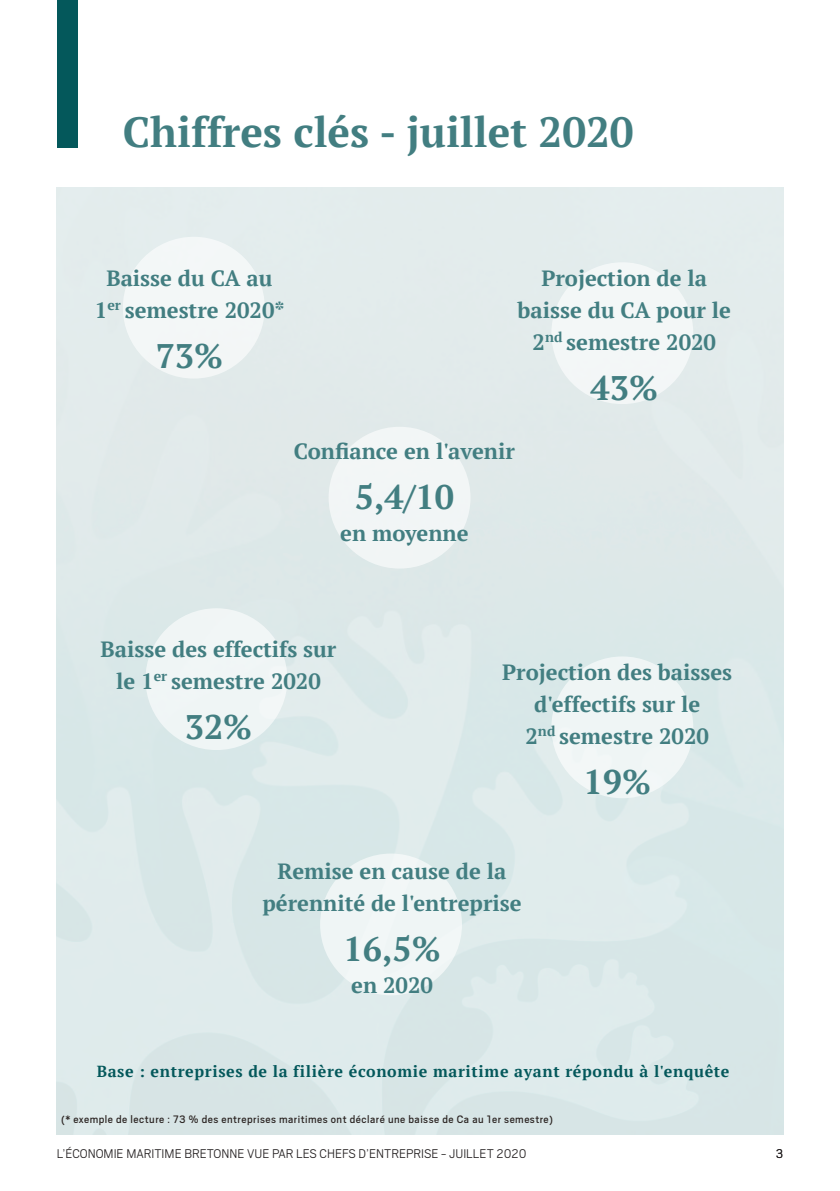
<style>
.page{position:relative;width:840px;height:1191px;background:#fff}
.page>*{position:absolute;margin:0;border:0;box-sizing:border-box;transform-origin:0 0}
.t1{font:700 42px "PT Serif";color:#427e81}
.t2{font:700 34px "PT Serif";color:#427e81}
.t3{font:700 22px/32px "PT Serif";color:#427e81;text-align:center}
.t4{font:700 16px "PT Serif";letter-spacing:.04em;color:#04585b}
.t5{font:300 14px "Scout";color:#231f20}
.t6{font:12px "Scout";letter-spacing:.04em;color:#2a2321}
</style>
<div class="page">
<div style="left:57px;top:0;width:20px;height:147px;background:#04585b"></div>
<div style="left:551px;top:262px;width:142px;height:142px;background:#f3f7f7;border-radius:50%"></div>
<div style="left:145px;top:608px;width:142px;height:142px;background:#f0f5f5;border-radius:50%"></div>
<div style="left:328px;top:427px;width:142px;height:141px;background:#f2f5f6;border-radius:50%"></div>
<div style="left:551px;top:656px;width:142px;height:142px;background:#eff5f5;border-radius:50%"></div>
<div style="left:320px;top:853px;width:141px;height:142px;background:#eff5f5;border-radius:50%"></div>
<div style="left:123px;top:237px;width:141px;height:141px;background:#f3f7f7;border-radius:50%"></div>
<p class="t1" style="left:123px;top:104px;width:512px">Chiffres clés - juillet 2020</p>
<p class="t3" style="left:106px;top:262px;width:167px">Baisse du CA au</p>
<p class="t3" style="left:95px;top:294px;width:191px">1<sup>er</sup> semestre 2020*</p>
<p class="t2" style="left:156px;top:333px;width:69px">73%</p>
<p class="t3" style="left:517px;top:262px;width:215px">Projection de la baisse du CA pour le<br>2<sup>nd</sup> semestre 2020</p>
<p class="t2" style="left:590px;top:365px;width:69px">43%</p>
<p class="t3" style="left:294px;top:435px;width:222px">Confiance en l'avenir</p>
<p class="t2" style="left:354px;top:474px;width:100px">5,4/10</p>
<p class="t3" style="left:340px;top:517px;width:130px">en moyenne</p>
<p class="t3" style="left:100px;top:633px;width:237px">Baisse des effectifs sur le 1<sup>er</sup> semestre 2020</p>
<p class="t2" style="left:185px;top:704px;width:69px">32%</p>
<p class="t3" style="left:502px;top:656px;width:231px">Projection des baisses d'effectifs sur le</p>
<p class="t3" style="left:525px;top:720px;width:185px">2<sup>nd</sup> semestre 2020</p>
<p class="t2" style="left:583px;top:759px;width:69px">19%</p>
<p class="t3" style="left:262px;top:854px;width:260px">Remise en cause de la pérennité de l'entreprise</p>
<p class="t2" style="left:343px;top:926px;width:98px">16,5%</p>
<p class="t3" style="left:351px;top:968px;width:83px">en 2020</p>
<p class="t4" style="left:97px;top:1060px;width:634px">Base : entreprises de la filière économie maritime ayant répondu à l'enquête</p>
<p class="t6" style="left:61px;top:1111px;width:493px">(* exemple de lecture : 73 % des entreprises maritimes ont déclaré une baisse de Ca au 1er semestre)</p>
<p class="t5" style="left:57px;top:1145px;width:471px">L’ÉCONOMIE MARITIME BRETONNE VUE PAR LES CHEFS D’ENTREPRISE - JUILLET 2020</p>
<p class="t5" style="left:775px;top:1145px;width:9px">3</p>
</div>
